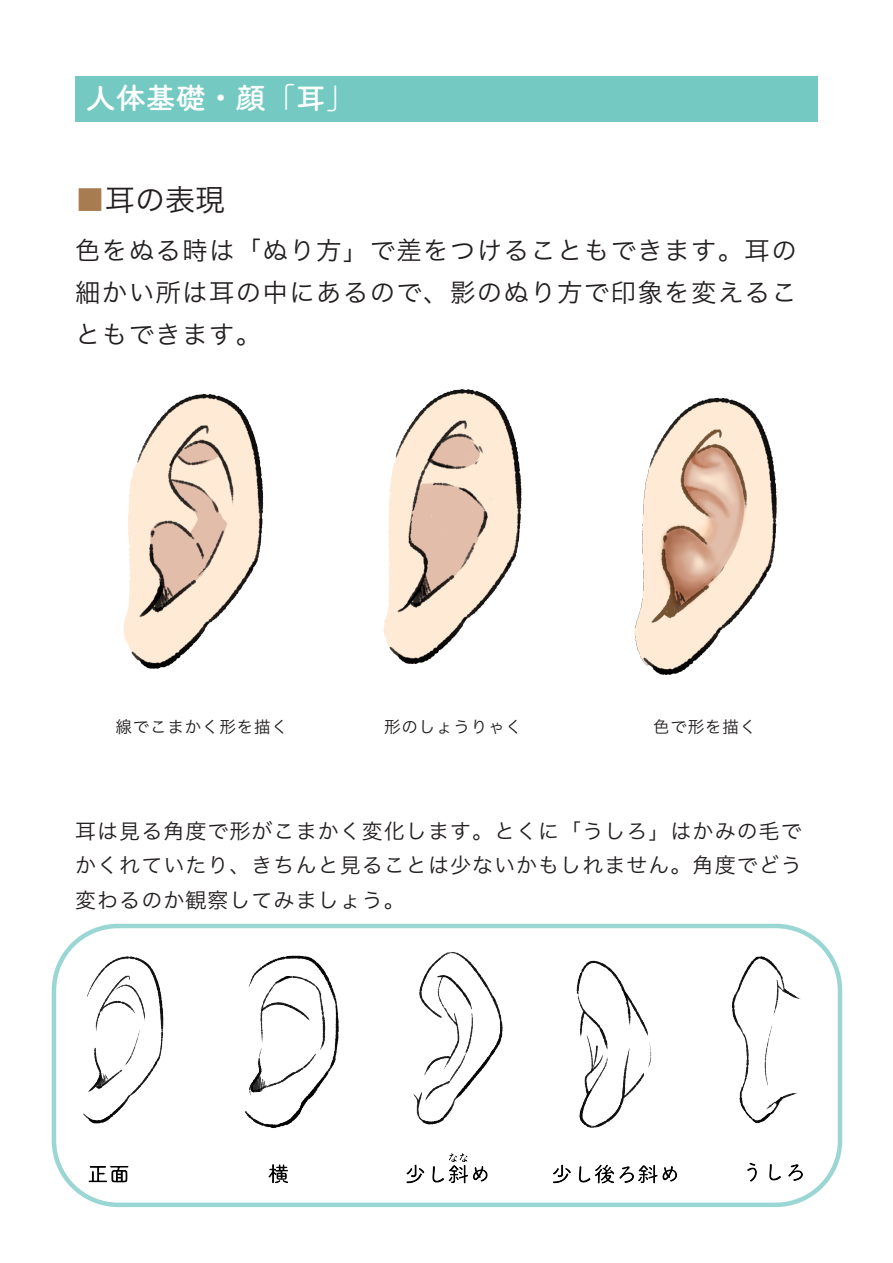
<style>
.page{position:relative;width:893px;height:1263px;background:#fff}
.page>*{position:absolute;margin:0;border:0;box-sizing:border-box;transform-origin:0 0}
.t1{font:700 30px "Tsuku A Rd Gothic";color:#fff}
.t2{font:30px "Hira Kaku Pro N W3";color:#231f20}
.t3{font:25.5px/42px "Hira Kaku Pro N W3";letter-spacing:.05em;color:#231f20;text-align:justify}
.t4{font:21px/34.5px "Hira Kaku Pro N W3";letter-spacing:.05em;color:#231f20;text-align:justify}
.t5{font:16.5px "Hira Kaku Pro N W3";letter-spacing:.05em;color:#231f20}
.s1{color:#a97b50}
</style>
<div class="page">
<div style="left:75px;top:76px;width:743px;height:46px;background:#74cac2"></div>
<img style="left:54px;top:926px;width:782px;height:276px">
<img style="left:123px;top:393px;width:141px;height:276px">
<img style="left:383px;top:389px;width:139px;height:275px">
<img style="left:634px;top:397px;width:143px;height:278px">
<div style="left:52px;top:924px;width:790px;height:283px;border:4px solid #9ad6d3;border-radius:64px"></div>
<h1 class="t1" style="left:86px;top:75px;width:272px">人体基礎・顔「耳」</h1>
<h1 class="t2" style="left:75px;top:173px;width:152px"><span class="s1">■</span>耳の表現</h1>
<p class="t3" style="left:75px;top:227px;width:723px">色をぬる時は「ぬり方」で差をつけることもできます。耳の細かい所は耳の中にあるので、影のぬり方で印象を変えることもできます。</p>
<p class="t5" style="left:115px;top:712px;width:174px">線でこまかく形を描く</p>
<p class="t5" style="left:384px;top:712px;width:139px">形のしょうりゃく</p>
<p class="t5" style="left:653px;top:712px;width:105px">色で形を描く</p>
<p class="t4" style="left:75px;top:812px;width:728px">耳は見る角度で形がこまかく変化します。とくに「うしろ」はかみの毛でかくれていたり、きちんと見ることは少ないかもしれません。角度でどう変わるのか観察してみましょう。</p>
</div>
